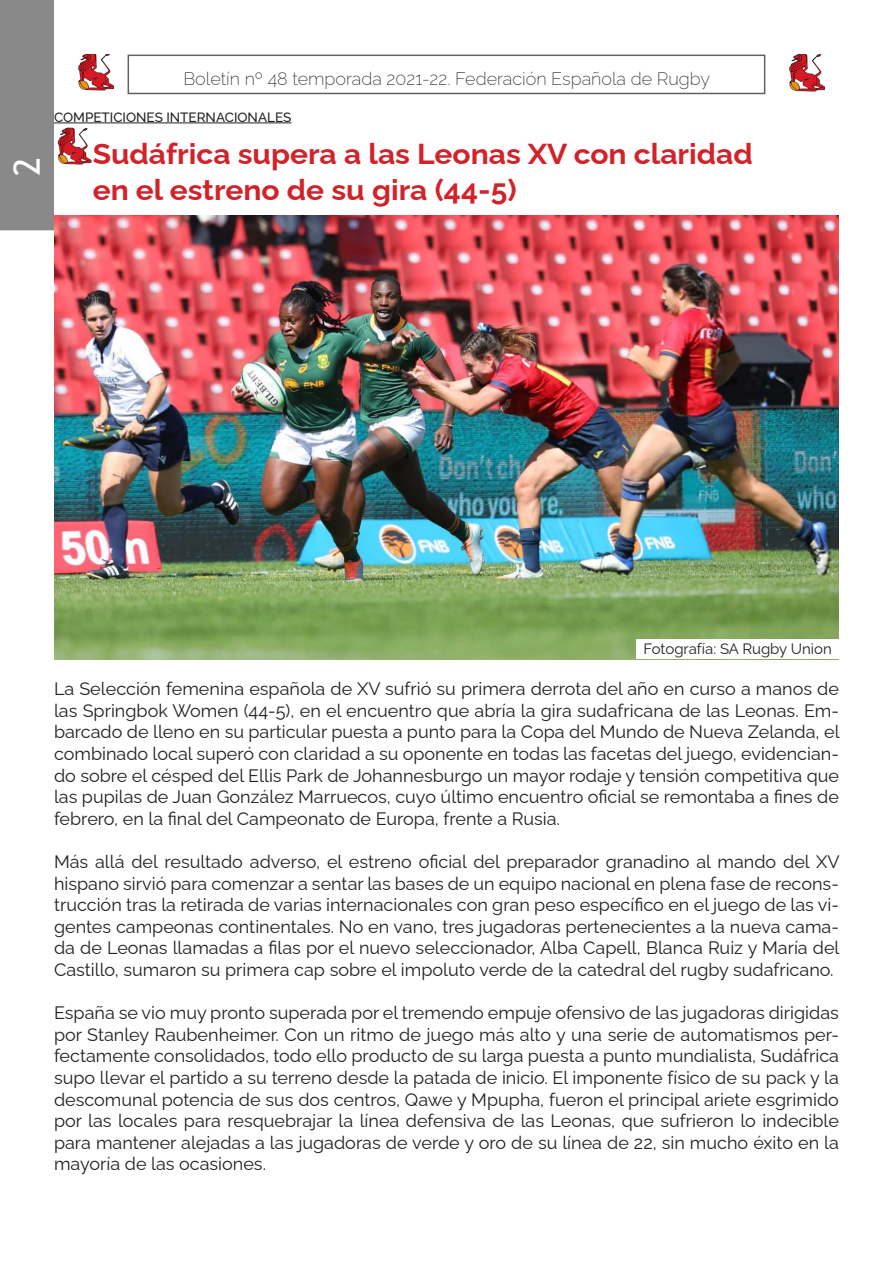
<style>
.page{position:relative;width:893px;height:1263px;background:#fff}
.page>*{position:absolute;margin:0;border:0;box-sizing:border-box;transform-origin:0 0}
.t1{font:36px "Trebuchet MS";color:#fff}
.t2{font:700 28.8px "Raleway";color:#d1232a;scale:1.04 1}
.Estilo_de_párrafo_1{font:18px/21.6px "Raleway";color:#231f20;text-align:justify}
.t3{font:200 18px "Raleway";color:#231f20}
.Estilo_de_párrafo_1-2{font:15px "Raleway";color:#231f20}
.t4{font:500 13.5px "Raleway";color:#231f20}
</style>
<div class="page">
<img style="left:789px;top:55px;width:35px;height:36px">
<img style="left:78px;top:54px;width:35px;height:37px">
<div style="left:0;top:0;width:54px;height:230px;background:#89898a"></div>
<img style="left:54px;top:215px;width:785px;height:444px">
<img style="left:57px;top:128px;width:34px;height:36px">
<hr style="left:54px;top:123px;width:237px;height:1px;background:#231f20">
<div style="left:636px;top:640px;width:203px;height:19px;background:#fff"></div>
<h1 class="t1" style="left:4px;top:176px;width:20px;rotate:-90deg">2</h1>
<p class="t3" style="left:183px;top:64px;width:528px">Boletín nº 48 temporada 2021-22. Federación Española de Rugby</p>
<p class="t4" style="left:54px;top:106px;width:239px">COMPETICIONES INTERNACIONALES</p>
<p class="t2" style="left:93px;top:130px;width:636px">Sudáfrica supera a las Leonas XV con claridad</p>
<p class="t2" style="left:93px;top:166px;width:409px">en el estreno de su gira (44-5)</p>
<p class="Estilo_de_párrafo_1-2" style="left:643px;top:637px;width:190px">Fotografía: SA Rugby Union</p>
<p class="Estilo_de_párrafo_1" style="left:54px;top:676px;width:787px">La Selección femenina española de XV sufrió su primera derrota del año en curso a manos de las Springbok Women (44-5), en el encuentro que abría la gira sudafricana de las Leonas. Em&shy;barcado de lleno en su particular puesta a punto para la Copa del Mundo de Nueva Zelanda, el combinado local superó con claridad a su oponente en todas las facetas del juego, evidencian&shy;do sobre el césped del Ellis Park de Johannesburgo un mayor rodaje y tensión competitiva que las pupilas de Juan González Marruecos, cuyo último encuentro oficial se remontaba a fines de febrero, en la final del Campeonato de Europa, frente a Rusia.</p>
<p class="Estilo_de_párrafo_1" style="left:54px;top:849px;width:787px">Más allá del resultado adverso, el estreno oficial del preparador granadino al mando del XV hispano sirvió para comenzar a sentar las bases de un equipo nacional en plena fase de recons&shy;trucción tras la retirada de varias internacionales con gran peso específico en el juego de las vi&shy;gentes campeonas continentales. No en vano, tres jugadoras pertenecientes a la nueva cama&shy;da de Leonas llamadas a filas por el nuevo seleccionador, Alba Capell, Blanca Ruiz y María del Castillo, sumaron su primera cap sobre el impoluto verde de la catedral del rugby sudafricano.</p>
<p class="Estilo_de_párrafo_1" style="left:54px;top:1000px;width:786px">España se vio muy pronto superada por el tremendo empuje ofensivo de las jugadoras dirigidas por Stanley Raubenheimer. Con un ritmo de juego más alto y una serie de automatismos per&shy;fectamente consolidados, todo ello producto de su larga puesta a punto mundialista, Sudáfrica supo llevar el partido a su terreno desde la patada de inicio. El imponente físico de su pack y la descomunal potencia de sus dos centros, Qawe y Mpupha, fueron el principal ariete esgrimido por las locales para resquebrajar la línea defensiva de las Leonas, que sufrieron lo indecible para mantener alejadas a las jugadoras de verde y oro de su línea de 22, sin mucho éxito en la mayoría de las ocasiones.</p>
</div>
